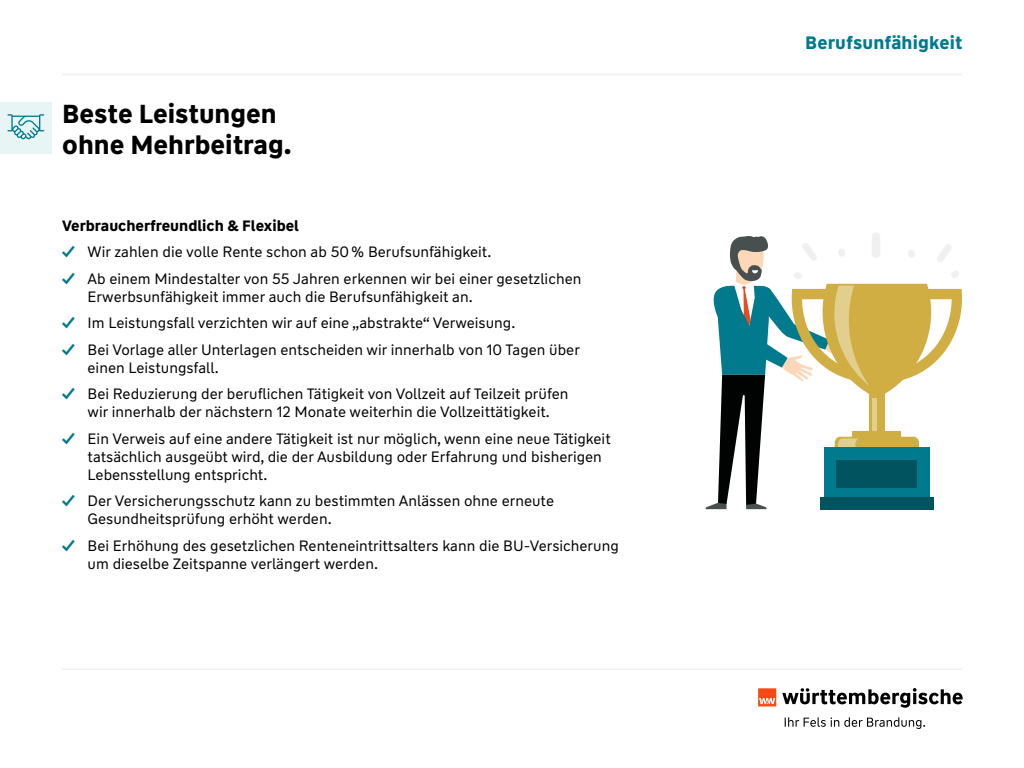
<style>
.page{position:relative;width:1024px;height:768px;background:#fff}
.page>*{position:absolute;margin:0;border:0;box-sizing:border-box;transform-origin:0 0}
.t1{font:700 26px/31.2px "WW Type";color:#000}
.t2{font:700 18px "WW Type";letter-spacing:.01em;color:#007a8d}
._01_4_Einleitungstex{font:15px/18px "WW Type";color:#000}
._01_4_Einleitungstex-2{font:700 15px "WW Type";color:#000}
.s1{font-weight:700;color:#007a8d}
</style>
<div class="page">
<svg style="left:785px;top:717px;width:140px;height:12px"></svg>
<svg style="left:782px;top:688px;width:181px;height:20px"></svg>
<svg style="left:758px;top:688px;width:18px;height:18px"></svg>
<hr style="left:62px;top:74px;width:900px;height:1px;background:#f0f0f0">
<hr style="left:62px;top:669px;width:900px;height:1px;background:#f0f0f0">
<div style="left:0;top:102px;width:52px;height:52px;background:#e8f5f5"></div>
<svg style="left:7px;top:114px;width:37px;height:25px"></svg>
<div style="left:820px;top:497px;width:114px;height:13px;background:#00535f"></div>
<svg style="left:706px;top:233px;width:256px;height:276px"></svg>
<p class="t1" style="left:62px;top:98px;width:231px">Beste Leistungen ohne Mehrbeitrag.</p>
<p class="_01_4_Einleitungstex-2" style="left:62px;top:216px;width:238px">Verbraucherfreundlich &amp; Flexibel</p>
<p class="_01_4_Einleitungstex" style="left:62px;top:243px;width:431px"><span class="s1">✓</span> Wir zahlen die volle Rente schon ab 50 % Berufsunfähigkeit.</p>
<p class="_01_4_Einleitungstex" style="left:88px;top:270px;width:495px;text-indent:-26px"><span class="s1">✓</span> Ab einem Mindestalter von 55 Jahren erkennen wir bei einer gesetzlichen<br>Erwerbsunfähigkeit immer auch die Berufsunfähigkeit an.</p>
<p class="_01_4_Einleitungstex" style="left:62px;top:314px;width:455px"><span class="s1">✓</span> Im Leistungsfall verzichten wir auf eine „abstrakte“ Verweisung.</p>
<p class="_01_4_Einleitungstex" style="left:88px;top:341px;width:494px;text-indent:-26px"><span class="s1">✓</span> Bei Vorlage aller Unterlagen entscheiden wir innerhalb von 10 Tagen über einen Leistungsfall.</p>
<p class="_01_4_Einleitungstex" style="left:62px;top:385px;width:508px;text-align:center"><span class="s1">✓</span> Bei Reduzierung der beruflichen Tätigkeit von Vollzeit auf Teilzeit prüfen wir innerhalb der nächstern 12 Monate weiterhin die Vollzeittätigkeit.</p>
<p class="_01_4_Einleitungstex" style="left:88px;top:430px;width:525px;text-indent:-26px"><span class="s1">✓</span> Ein Verweis auf eine andere Tätigkeit ist nur möglich, wenn eine neue Tätigkeit tatsächlich ausgeübt wird, die der Ausbildung oder Erfahrung und bisherigen<br>Lebensstellung entspricht.</p>
<p class="_01_4_Einleitungstex" style="left:88px;top:492px;width:468px;text-indent:-26px"><span class="s1">✓</span> Der Versicherungsschutz kann zu bestimmten Anlässen ohne erneute<br>Gesundheitsprüfung erhöht werden.</p>
<p class="_01_4_Einleitungstex" style="left:88px;top:537px;width:533px;text-indent:-26px"><span class="s1">✓</span> Bei Erhöhung des gesetzlichen Renteneintrittsalters kann die BU-Versicherung um dieselbe Zeitspanne verlängert werden.</p>
<p class="t2" style="left:805px;top:30px;width:159px">Berufsunfähigkeit</p>
</div>
